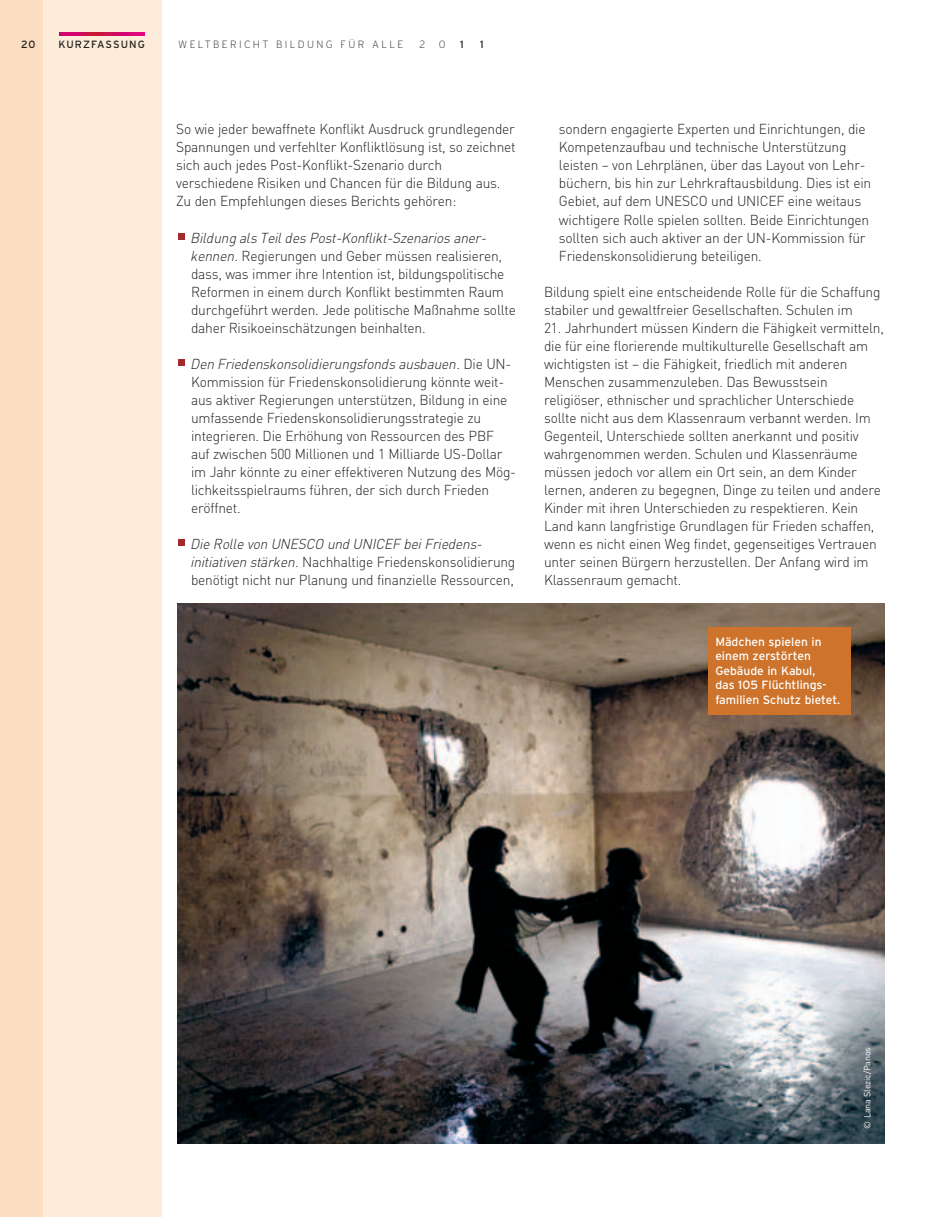
<style>
.page{position:relative;width:940px;height:1217px;background:#fff}
.page>*{position:absolute;margin:0;border:0;box-sizing:border-box;transform-origin:0 0}
.t1{font:300 14.25px/18px "DIN";letter-spacing:-.015em;color:#231f20;scale:.96 1}
.t2{font:12px/14.4px "Interstate";color:#fff}
.t3{font:200 10.5px "Interstate";letter-spacing:.225em;color:#231f20}
.t4{font:10.5px "Interstate";letter-spacing:.09em;color:#231f20}
.t5{font:9px "DIN";letter-spacing:-.015em;color:#fff}
.s1{font-style:italic}
</style>
<div class="page">
<div style="left:0;top:1px;width:161px;height:1215px;background:#feecda"></div>
<div style="left:0;top:1px;width:42px;height:1215px;background:#fdddc1"></div>
<img style="left:59px;top:32px;width:85px;height:4px">
<div style="left:178px;top:539px;width:7px;height:7px;background:#a4292c"></div>
<div style="left:178px;top:359px;width:7px;height:7px;background:#a4292c"></div>
<div style="left:178px;top:233px;width:7px;height:7px;background:#a4292c"></div>
<img style="left:177px;top:603px;width:707px;height:540px">
<div style="left:708px;top:627px;width:142px;height:87px;background:#cd732b"></div>
<p class="t4" style="left:21px;top:41px;width:16px">20</p>
<p class="t4" style="left:59px;top:41px;width:88px">KURZFASSUNG</p>
<p class="t3" style="left:178px;top:41px;width:227px">WELTBERICHT BILDUNG FÜR ALLE</p>
<p class="t3" style="left:419px;top:41px;width:7px">2</p>
<p class="t3" style="left:439px;top:41px;width:8px">0</p>
<p class="t4" style="left:460px;top:41px;width:5px">1</p>
<p class="t4" style="left:480px;top:41px;width:5px">1</p>
<p class="t1" style="left:176px;top:122px;width:355px">So wie jeder bewaffnete Konflikt Ausdruck grundlegender Spannungen und verfehlter Konfliktlösung ist, so zeichnet sich auch jedes Post-Konflikt-Szenario durch verschiedene Risiken und Chancen für die Bildung aus.<br>Zu den Empfehlungen dieses Berichts gehören:</p>
<p class="t1" style="left:191px;top:230px;width:340px"><span class="s1">Bildung als Teil des Post-Konflikt-Szenarios aner&shy;kennen.</span> Regierungen und Geber müssen realisieren, dass, was immer ihre Intention ist, bildungspolitische Reformen in einem durch Konflikt bestimmten Raum durchgeführt werden. Jede politische Maßnahme sollte daher Risikoeinschätzungen beinhalten.</p>
<p class="t1" style="left:191px;top:356px;width:340px"><span class="s1">Den Friedenskonsolidierungsfonds ausbauen.</span> Die UN-Kommission für Friedenskonsolidierung könnte weit&shy;aus aktiver Regierungen unterstützen, Bildung in eine umfassende Friedenskonsolidierungsstrategie zu integrieren. Die Erhöhung von Ressourcen des PBF auf zwischen 500 Millionen und 1 Milliarde US-Dollar im Jahr könnte zu einer effektiveren Nutzung des Mög&shy;lichkeitsspielraums führen, der sich durch Frieden eröffnet.</p>
<p class="t1" style="left:191px;top:536px;width:339px"><span class="s1">Die Rolle von UNESCO und UNICEF bei Friedens&shy;initiativen stärken.</span> Nachhaltige Friedenskonsolidierung benötigt nicht nur Planung und finanzielle Ressourcen,</p>
<p class="t1" style="left:559px;top:122px;width:327px">sondern engagierte Experten und Einrichtungen, die Kompetenzaufbau und technische Unterstützung leisten – von Lehrplänen, über das Layout von Lehr&shy;büchern, bis hin zur Lehrkraftausbildung. Dies ist ein Gebiet, auf dem UNESCO und UNICEF eine weitaus wichtigere Rolle spielen sollten. Beide Einrichtungen sollten sich auch aktiver an der UN-Kommission für Friedenskonsolidierung beteiligen.</p>
<p class="t1" style="left:544px;top:284px;width:352px">Bildung spielt eine entscheidende Rolle für die Schaffung stabiler und gewaltfreier Gesellschaften. Schulen im</p>
<p class="t1" style="left:544px;top:320px;width:355px">21. Jahrhundert müssen Kindern die Fähigkeit vermitteln, die für eine florierende multikulturelle Gesellschaft am wichtigsten ist – die Fähigkeit, friedlich mit anderen Menschen zusammenzuleben. Das Bewusstsein religiöser, ethnischer und sprachlicher Unterschiede sollte nicht aus dem Klassenraum verbannt werden. Im Gegenteil, Unterschiede sollten anerkannt und positiv wahrgenommen werden. Schulen und Klassenräume müssen jedoch vor allem ein Ort sein, an dem Kinder lernen, anderen zu begegnen, Dinge zu teilen und andere Kinder mit ihren Unterschieden zu respektieren. Kein Land kann langfristige Grundlagen für Frieden schaffen, wenn es nicht einen Weg findet, gegenseitiges Vertrauen unter seinen Bürgern herzustellen. Der Anfang wird im Klassenraum gemacht.</p>
<p class="t2" style="left:715px;top:635px;width:126px">Mädchen spielen in einem zerstörten<br>Gebäude in Kabul,<br>das 105 Flüchtlings&shy;familien Schutz bietet.</p>
<p class="t5" style="left:864px;top:1128px;width:83px;rotate:-90deg">© Lana Slezic/Panos</p>
</div>
